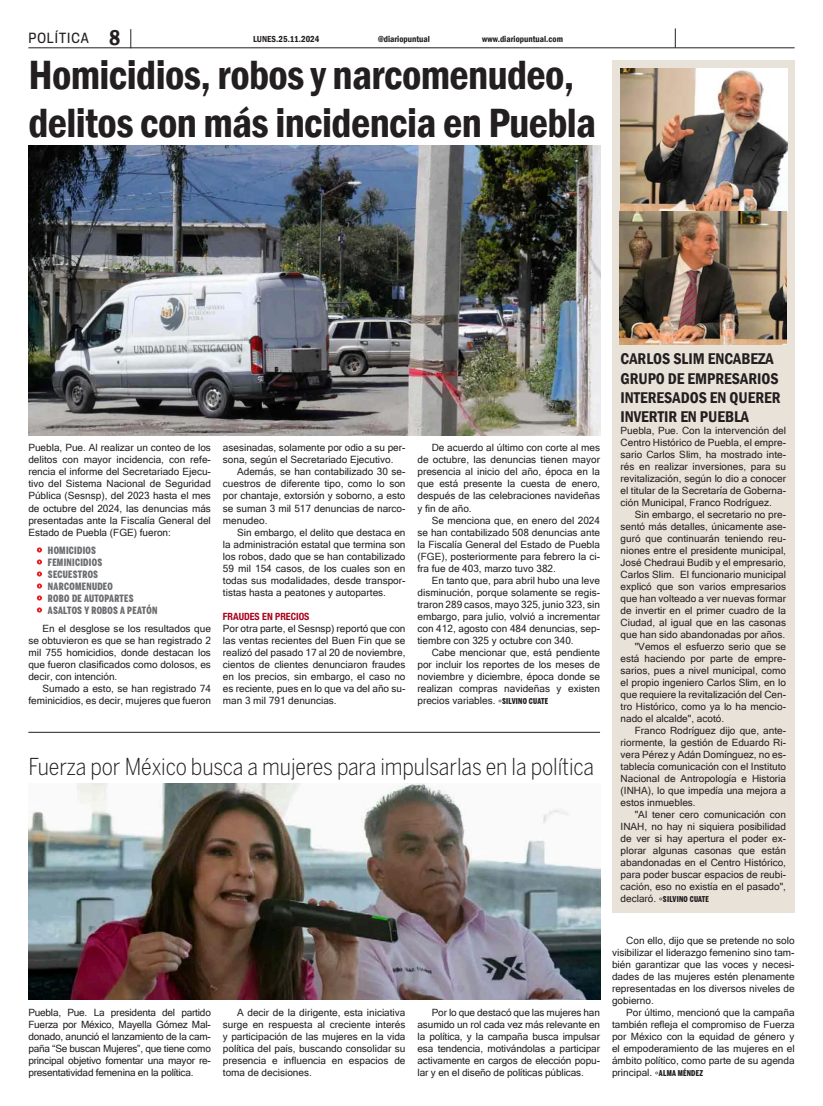
<style>
.page{position:relative;width:823px;height:1106px;background:#fff}
.page>*{position:absolute;margin:0;border:0;box-sizing:border-box;transform-origin:0 0}
.t1{font:600 condensed 42px/48px "Franklin Gothic";letter-spacing:-.015em;color:#231f20}
.t2{font:300 23.1px "Benton Sans Cond";letter-spacing:-.005em;color:#231f20}
.t3{font:600 condensed 22px "Franklin Gothic";color:#231f20}
.t4{font:600 condensed 16px/19.2px "Franklin Gothic";color:#231f20}
.t5{font:13px "Titling Gothic FB Narrow";letter-spacing:.08em;color:#231f20}
.t6{font:10px/12px "Microsoft Sans Serif";color:#231f20;text-align:justify}
.t7{font:900 10px "Benton Sans Comp";letter-spacing:.03em;color:#6c6d70}
.t8{font:700 condensed 10px "Helvetica Neue LT Std";color:#a9011a}
.t9{font:600 condensed 9px "Franklin Gothic";color:#231f20}
.t10{font:900 8px "Benton Sans Comp";letter-spacing:.03em;color:#231f20}
.s1{font-family:"Benton Sans Comp";font-weight:900;font-size:8px}
.s2{font-family:"Microsoft Sans Serif";font-weight:400;font-size:10px}
</style>
<div class="page">
<hr style="left:28px;top:47px;width:766px;height:1px;background:#231f20">
<svg style="left:674px;top:28px;width:1px;height:20px"></svg>
<svg style="left:130px;top:29px;width:1px;height:19px"></svg>
<div style="left:611px;top:60px;width:183px;height:852px;background:#e9e2d9"></div>
<img style="left:28px;top:145px;width:571px;height:290px">
<img style="left:620px;top:69px;width:167px;height:142px">
<svg style="left:36px;top:547px;width:6px;height:66px"></svg>
<hr style="left:28px;top:731px;width:571px;height:1px;background:#231f20">
<img style="left:28px;top:783px;width:571px;height:216px">
<img style="left:619px;top:211px;width:166px;height:133px">
<p class="t5" style="left:28px;top:30px;width:62px">POLÍTICA</p>
<p class="t3" style="left:109px;top:23px;width:13px">8</p>
<p class="t9" style="left:253px;top:33px;width:68px">LUNES.25.11.2024</p>
<p class="t9" style="left:378px;top:33px;width:53px">@diariopuntual</p>
<p class="t9" style="left:482px;top:33px;width:82px">www.diariopuntual.com</p>
<p class="t1" style="left:28px;top:51px;width:569px">Homicidios, robos y narcomenudeo, delitos con más incidencia en Puebla</p>
<p class="t6" style="left:28px;top:442px;width:184px">Puebla, Pue. Al realizar un conteo de los delitos con mayor incidencia, con refe&shy;rencia el informe del Secretariado Ejecu&shy;tivo del Sistema Nacional de Seguridad Pública (Sesnsp), del 2023 hasta el mes de octubre del 2024, las denuncias más presentadas ante la Fiscalía General del Estado de Puebla (FGE) fueron:</p>
<p class="t7" style="left:48px;top:544px;width:50px">HOMICIDIOS</p>
<p class="t7" style="left:48px;top:556px;width:56px">FEMINICIDIOS</p>
<p class="t7" style="left:48px;top:568px;width:52px">SECUESTROS</p>
<p class="t7" style="left:48px;top:580px;width:66px">NARCOMENUDEO</p>
<p class="t7" style="left:48px;top:592px;width:87px">ROBO DE AUTOPARTES</p>
<p class="t7" style="left:48px;top:604px;width:111px">ASALTOS Y ROBOS A PEATÓN</p>
<p class="t6" style="left:28px;top:622px;width:184px;text-indent:14px">En el desglose se los resultados que se obtuvieron es que se han registrado 2 mil 755 homicidios, donde destacan los que fueron clasificados como dolosos, es decir, con intención.</p>
<p class="t6" style="left:28px;top:682px;width:184px;text-align:right">Sumado a esto, se han registrado 74 feminicidios, es decir, mujeres que fueron</p>
<p class="t6" style="left:223px;top:442px;width:184px">asesinadas, solamente por odio a su per&shy;sona, según el Secretariado Ejecutivo.</p>
<p class="t6" style="left:223px;top:466px;width:184px;text-indent:14px">Además, se han contabilizado 30 se&shy;cuestros de diferente tipo, como lo son por chantaje, extorsión y soborno, a esto se suman 3 mil 517 denuncias de narco&shy;menudeo.</p>
<p class="t6" style="left:223px;top:526px;width:184px;text-indent:14px">Sin embargo, el delito que destaca en la administración estatal que termina son los robos, dado que se han contabilizado 59 mil 154 casos, de los cuales son en todas sus modalidades, desde transpor&shy;tistas hasta a peatones y autopartes.</p>
<p class="t8" style="left:223px;top:610px;width:88px">FRAUDES EN PRECIOS</p>
<p class="t6" style="left:223px;top:622px;width:184px">Por otra parte, el Sesnsp) reportó que con las ventas recientes del Buen Fin que se realizó del pasado 17 al 20 de noviembre, cientos de clientes denunciaron fraudes en los precios, sin embargo, el caso no es reciente, pues en lo que va del año su&shy;man 3 mil 791 denuncias.</p>
<p class="t6" style="left:417px;top:442px;width:184px;text-indent:14px">De acuerdo al último con corte al mes de octubre, las denuncias tienen mayor presencia al inicio del año, época en la que está presente la cuesta de enero, después de las celebraciones navideñas y fin de año.</p>
<p class="t6" style="left:417px;top:514px;width:184px;text-indent:14px">Se menciona que, en enero del 2024 se han contabilizado 508 denuncias ante la Fiscalía General del Estado de Puebla (FGE), posteriormente para febrero la ci&shy;fra fue de 403, marzo tuvo 382.</p>
<p class="t6" style="left:417px;top:574px;width:184px;text-indent:14px">En tanto que, para abril hubo una leve disminución, porque solamente se regis&shy;traron 289 casos, mayo 325, junio 323, sin embargo, para julio, volvió a incrementar con 412, agosto con 484 denuncias, sep&shy;tiembre con 325 y octubre con 340.</p>
<p class="t6" style="left:417px;top:646px;width:184px;text-indent:14px">Cabe mencionar que, está pendiente por incluir los reportes de los meses de noviembre y diciembre, época donde se realizan compras navideñas y existen precios variables. °<span class="s1">SILVINO CUATE</span></p>
<p class="t2" style="left:28px;top:753px;width:567px">Fuerza por México busca a mujeres para impulsarlas en la política</p>
<p class="t4" style="left:620px;top:349px;width:161px">CARLOS SLIM ENCABEZA<br>GRUPO DE EMPRESARIOS<br>INTERESADOS EN QUERER<br>INVERTIR EN PUEBLA</p>
<p class="t6" style="left:620px;top:424px;width:167px">Puebla, Pue. Con la intervención del Centro Histórico de Puebla, el empre&shy;sario Carlos Slim, ha mostrado inte&shy;rés en realizar inversiones, para su revitalización, según lo dio a conocer el titular de la Secretaría de Goberna&shy;ción Municipal, Franco Rodríguez.</p>
<p class="t6" style="left:620px;top:508px;width:167px;text-indent:14px">Sin embargo, el secretario no pre&shy;sentó más detalles, únicamente ase&shy;guró que continuarán teniendo reu&shy;niones entre el presidente municipal, José Chedraui Budib y el empresario, Carlos Slim. El funcionario municipal explicó que son varios empresarios que han volteado a ver nuevas formar de invertir en el primer cuadro de la Ciudad, al igual que en las casonas que han sido abandonadas por años.</p>
<p class="t6" style="left:620px;top:640px;width:167px;text-indent:14px">"Vemos el esfuerzo serio que se está haciendo por parte de empre&shy;sarios, pues a nivel municipal, como el propio ingeniero Carlos Slim, en lo que requiere la revitalización del Cen&shy;tro Histórico, como ya lo ha mencio&shy;nado el alcalde", acotó.</p>
<p class="t6" style="left:620px;top:724px;width:167px;text-indent:14px">Franco Rodríguez dijo que, ante&shy;riormente, la gestión de Eduardo Ri&shy;vera Pérez y Adán Domínguez, no es&shy;tablecía comunicación con el Instituto Nacional de Antropología e Historia (INHA), lo que impedía una mejora a estos inmuebles.</p>
<p class="t6" style="left:620px;top:808px;width:167px;text-indent:14px">"Al tener cero comunicación con INAH, no hay ni siquiera posibilidad de ver si hay apertura el poder ex&shy;plorar algunas casonas que están abandonadas en el Centro Histórico, para poder buscar espacios de reubi&shy;cación, eso no existía en el pasado",</p>
<p class="t10" style="left:620px;top:894px;width:90px"><span class="s2">declaró. °</span>SILVINO CUATE</p>
<p class="t6" style="left:28px;top:1006px;width:184px">Puebla, Pue. La presidenta del partido Fuerza por México, Mayella Gómez Mal&shy;donado, anunció el lanzamiento de la cam&shy;paña “Se buscan Mujeres”, que tiene como principal objetivo fomentar una mayor re&shy;presentatividad femenina en la política.</p>
<p class="t6" style="left:223px;top:1006px;width:184px;text-indent:14px">A decir de la dirigente, esta iniciativa surge en respuesta al creciente interés y participación de las mujeres en la vida política del país, buscando consolidar su presencia e influencia en espacios de toma de decisiones.</p>
<p class="t6" style="left:417px;top:1006px;width:184px;text-indent:14px">Por lo que destacó que las mujeres han asumido un rol cada vez más relevante en la política, y la campaña busca impulsar esa tendencia, motivándolas a participar activamente en cargos de elección popu&shy;lar y en el diseño de políticas públicas.</p>
<p class="t6" style="left:611px;top:934px;width:184px;text-indent:14px">Con ello, dijo que se pretende no solo visibilizar el liderazgo femenino sino tam&shy;bién garantizar que las voces y necesi&shy;dades de las mujeres estén plenamente representadas en los diversos niveles de gobierno.</p>
<p class="t6" style="left:611px;top:1006px;width:184px;text-indent:14px">Por último, mencionó que la campaña también refleja el compromiso de Fuerza por México con la equidad de género y el empoderamiento de las mujeres en el ámbito político, como parte de su agenda principal. °<span class="s1">ALMA MÉNDEZ</span></p>
</div>
